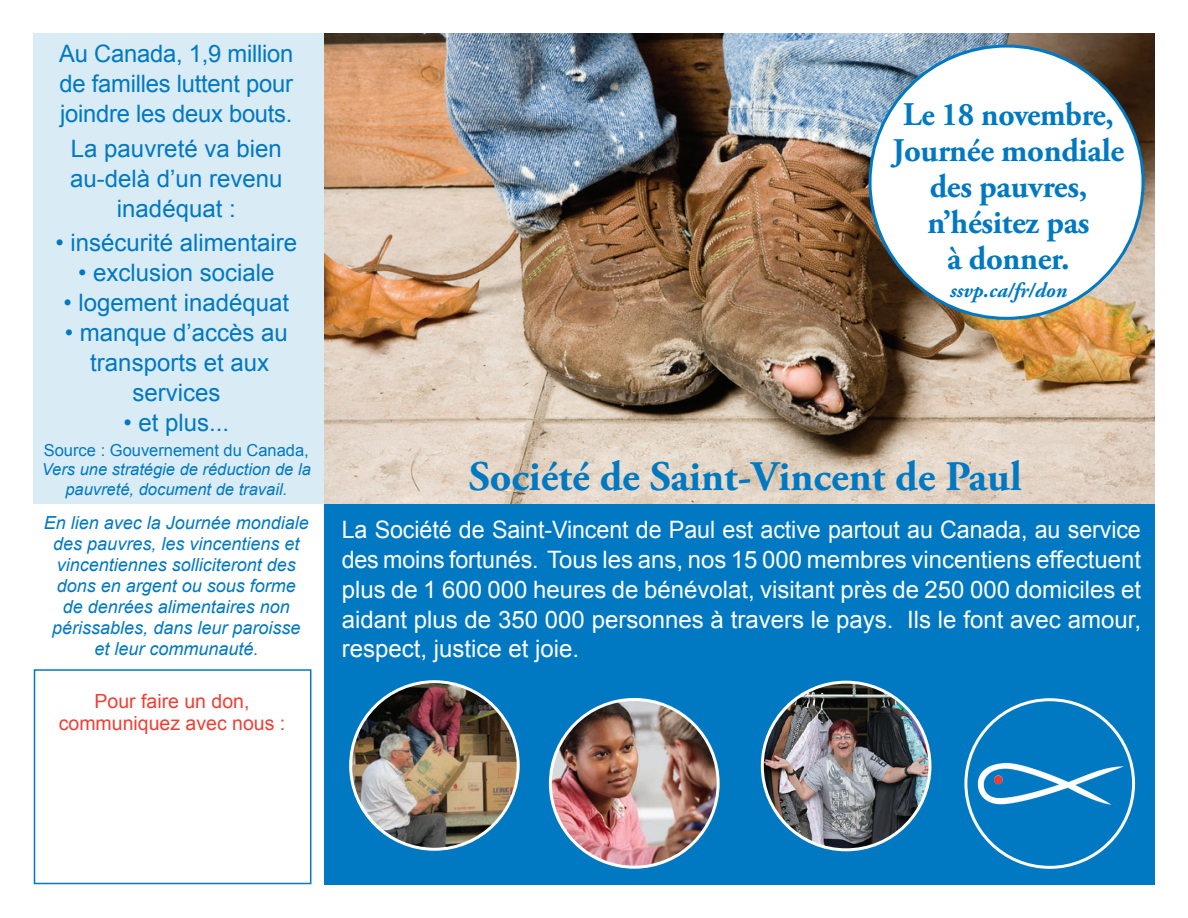
<style>
.page{position:relative;width:1188px;height:918px;background:#fff}
.page>*{position:absolute;margin:0;border:0;box-sizing:border-box;transform-origin:0 0}
.t1{font:700 42px "Adobe Garamond Pro";color:#0079c2}
.t2{font:700 33px/36px "Adobe Garamond Pro";letter-spacing:-.01em;color:#0079c2;text-align:center;scale:.96 1}
.t3{font:24px/29.5px "Arial";color:#fff;text-align:justify}
.t4{font:24px/30px "Arial";color:#0079c2;text-align:center}
.t5{font:italic 700 21px "Adobe Garamond Pro";color:#0079c2}
.t6{font:19.5px/22.5px "Arial";color:#ee3f34;text-align:center}
.t7{font:italic 18px/21px "Arial";color:#0079c2;text-align:center}
.t8{font:italic 16.5px/19.5px "Arial";color:#0079c2;text-align:center}
.t9{font:16.5px "Arial";color:#0079c2}
</style>
<div class="page">
<div style="left:324px;top:490px;width:830px;height:394px;background:#0079c2"></div>
<img style="left:324px;top:34px;width:830px;height:470px">
<div style="left:870px;top:46px;width:273px;height:272px;background:#fff;border-radius:50%"></div>
<div style="left:34px;top:34px;width:290px;height:470px;background:#d9ebf5"></div>
<img style="left:762px;top:682px;width:168px;height:168px">
<img style="left:550px;top:699px;width:168px;height:168px;border-radius:84px">
<img style="left:351px;top:682px;width:167px;height:167px;border-radius:84px">
<img style="left:977px;top:762px;width:147px;height:43px">
<div style="left:34px;top:669px;width:277px;height:215px;border:2px solid #0079c2"></div>
<p class="t4" style="left:59px;top:39px;width:236px;text-align:justify">Au Canada, 1,9 million de familles luttent pour joindre les deux bouts.</p>
<p class="t4" style="left:70px;top:134px;width:214px">La pauvreté va bien au-delà d’un revenu inadéquat :</p>
<p class="t4" style="left:55px;top:228px;width:243px">• insécurité alimentaire</p>
<p class="t4" style="left:78px;top:258px;width:198px">• exclusion sociale</p>
<p class="t4" style="left:63px;top:288px;width:227px">• logement inadéquat</p>
<p class="t4" style="left:65px;top:318px;width:225px">• manque d’accès au transports et aux services</p>
<p class="t4" style="left:123px;top:408px;width:107px">• et plus...</p>
<p class="t9" style="left:44px;top:439px;width:267px">Source : Gouvernement du Canada,</p>
<p class="t8" style="left:42px;top:460px;width:271px">Vers une stratégie de réduction de la pauvreté, document de travail.</p>
<p class="t7" style="left:44px;top:513px;width:267px">En lien avec la Journée mondiale des pauvres, les vincentiens et vincentiennes solliciteront des dons en argent ou sous forme<br>de denrées alimentaires non périssables, dans leur paroisse et leur communauté.</p>
<p class="t6" style="left:59px;top:690px;width:228px">Pour faire un don, communiquez avec nous :</p>
<h2 class="t2" style="left:893px;top:98px;width:243px">Le 18 novembre,<br>Journée mondiale des pauvres, n’hésitez pas<br>à donner.</h2>
<p class="t5" style="left:950px;top:278px;width:119px">ssvp.ca/fr/don</p>
<h1 class="t1" style="left:469px;top:452px;width:554px">Société de Saint-Vincent de Paul</h1>
<p class="t3" style="left:342px;top:515px;width:801px">La Société de Saint-Vincent de Paul est active partout au Canada, au service des moins fortunés. Tous les ans, nos 15 000 membres vincentiens effectuent plus de 1 600 000 heures de bénévolat, visitant près de 250 000 domiciles et aidant plus de 350 000 personnes à travers le pays. Ils le font avec amour, respect, justice et joie.</p>
</div>
